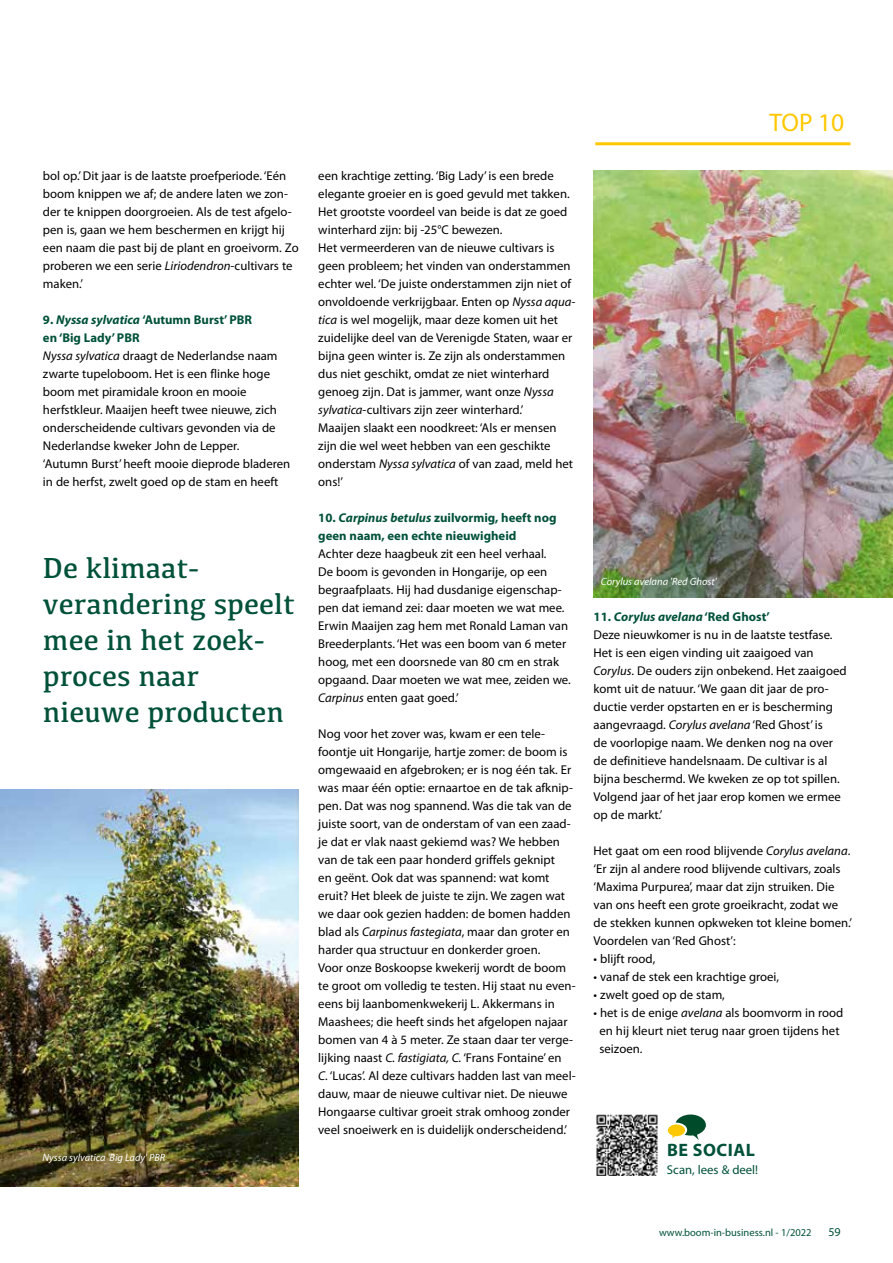
<style>
.page{position:relative;width:893px;height:1263px;background:#fff}
.page>*{position:absolute;margin:0;border:0;box-sizing:border-box;transform-origin:0 0}
.t1{font:30px/36px "Kefa";color:#005139}
.t2{font:25.5px "Myriad Pro";color:#fec800}
.t3{font:700 18px "Myriad Pro";letter-spacing:.03em;color:#005139}
.t4{font:12.75px/18px "Myriad Pro";color:#000}
.t5{font:700 12.75px/18px "Myriad Pro";color:#005139}
.t6{font:12.75px "Myriad Pro";color:#005139}
.t7{font:12px "Myriad Pro";color:#005139}
.t8{font:italic 10.5px "Myriad Pro";color:#fff}
.t9{font:10.5px "Myriad Pro";color:#005139}
.s1{font-style:italic}
.s2{font-weight:700;color:#005139}
.s3{font-weight:700;font-style:italic;color:#005139}
</style>
<div class="page">
<hr style="left:595px;top:142px;width:255px;height:3px;background:#fec800">
<img style="left:0;top:789px;width:1px;height:397px">
<img style="left:1px;top:789px;width:297px;height:397px">
<img style="left:594px;top:170px;width:299px;height:428px">
<img style="left:596px;top:1114px;width:62px;height:62px">
<svg style="left:668px;top:1114px;width:38px;height:26px"></svg>
<p class="t4" style="left:43px;top:167px;width:257px">bol op.’ Dit jaar is de laatste proefperiode. ‘Eén boom knippen we af; de andere laten we zon&shy;der te knippen doorgroeien. Als de test afgelo&shy;pen is, gaan we hem beschermen en krijgt hij een naam die past bij de plant en groeivorm. Zo proberen we een serie <span class="s1">Liriodendron</span>-cultivars te maken.’</p>
<p class="t4" style="left:43px;top:311px;width:249px"><span class="s2">9.</span> <span class="s3">Nyssa sylvatica</span> <span class="s2">‘Autumn Burst’ PBR<br>en ‘Big Lady’ PBR<br></span><span class="s1">Nyssa sylvatica</span> draagt de Nederlandse naam zwarte tupeloboom. Het is een flinke hoge boom met piramidale kroon en mooie herfstkleur. Maaijen heeft twee nieuwe, zich onderscheidende cultivars gevonden via de Nederlandse kweker John de Lepper.<br>‘Autumn Burst’ heeft mooie dieprode bladeren in de herfst, zwelt goed op de stam en heeft</p>
<h1 class="t1" style="left:43px;top:549px;width:253px">De klimaat&shy;verandering speelt mee in het zoek&shy;proces naar nieuwe producten</h1>
<p class="t8" style="left:43px;top:1151px;width:124px">Nyssa sylvatica 'Big Lady' PBR</p>
<p class="t4" style="left:318px;top:167px;width:259px">een krachtige zetting. ‘Big Lady’ is een brede elegante groeier en is goed gevuld met takken.<br>Het grootste voordeel van beide is dat ze goed winterhard zijn: bij -25°C bewezen.<br>Het vermeerderen van de nieuwe cultivars is geen probleem; het vinden van onderstammen echter wel. ‘De juiste onderstammen zijn niet of onvoldoende verkrijgbaar. Enten op <span class="s1">Nyssa aqua&shy;tica</span> is wel mogelijk, maar deze komen uit het zuidelijke deel van de Verenigde Staten, waar er bijna geen winter is. Ze zijn als onderstammen dus niet geschikt, omdat ze niet winterhard genoeg zijn. Dat is jammer, want onze <span class="s1">Nyssa sylvatica</span>-cultivars zijn zeer winterhard.’<br>Maaijen slaakt een noodkreet: ‘Als er mensen zijn die wel weet hebben van een geschikte onderstam <span class="s1">Nyssa sylvatica</span> of van zaad, meld het ons!’</p>
<p class="t5" style="left:318px;top:508px;width:240px">10. <span class="s1">Carpinus betulus</span> zuilvormig, heeft nog geen naam, een echte nieuwigheid</p>
<p class="t4" style="left:318px;top:545px;width:254px">Achter deze haagbeuk zit een heel verhaal.<br>De boom is gevonden in Hongarije, op een begraafplaats. Hij had dusdanige eigenschap&shy;pen dat iemand zei: daar moeten we wat mee.<br>Erwin Maaijen zag hem met Ronald Laman van Breederplants. ‘Het was een boom van 6 meter hoog, met een doorsnede van 80 cm en strak opgaand. Daar moeten we wat mee, zeiden we.<br><span class="s1">Carpinus</span> enten gaat goed.’</p>
<p class="t4" style="left:318px;top:725px;width:259px">Nog voor het zover was, kwam er een tele&shy;foontje uit Hongarije, hartje zomer: de boom is omgewaaid en afgebroken; er is nog één tak. Er was maar één optie: ernaartoe en de tak afknip&shy;pen. Dat was nog spannend. Was die tak van de juiste soort, van de onderstam of van een zaad&shy;je dat er vlak naast gekiemd was? We hebben van de tak een paar honderd griffels geknipt<br>en geënt. Ook dat was spannend: wat komt eruit? Het bleek de juiste te zijn. We zagen wat we daar ook gezien hadden: de bomen hadden blad als <span class="s1">Carpinus fastegiata</span>, maar dan groter en harder qua structuur en donkerder groen.<br>Voor onze Boskoopse kwekerij wordt de boom te groot om volledig te testen. Hij staat nu even&shy;eens bij laanbomenkwekerij L. Akkermans in Maashees; die heeft sinds het afgelopen najaar bomen van 4 à 5 meter. Ze staan daar ter verge&shy;lijking naast <span class="s1">C. fastigiata, C.</span> ‘Frans Fontaine’ en<br><span class="s1">C.</span> ‘Lucas’. Al deze cultivars hadden last van meel&shy;dauw, maar de nieuwe cultivar niet. De nieuwe Hongaarse cultivar groeit strak omhoog zonder veel snoeiwerk en is duidelijk onderscheidend.’</p>
<h2 class="t2" style="left:769px;top:107px;width:76px">TOP 10</h2>
<p class="t8" style="left:601px;top:575px;width:117px">Corylus avelana 'Red Ghost'</p>
<p class="t4" style="left:594px;top:608px;width:255px"><span class="s2">11.</span> <span class="s3">Corylus avelana</span> <span class="s2">‘Red Ghost’<br></span>Deze nieuwkomer is nu in de laatste testfase.<br>Het is een eigen vinding uit zaaigoed van <span class="s1">Corylus</span>. De ouders zijn onbekend. Het zaaigoed komt uit de natuur. ‘We gaan dit jaar de pro&shy;ductie verder opstarten en er is bescherming aangevraagd. <span class="s1">Corylus avelana</span> ‘Red Ghost’ is<br>de voorlopige naam. We denken nog na over de definitieve handelsnaam. De cultivar is al bijna beschermd. We kweken ze op tot spillen.<br>Volgend jaar of het jaar erop komen we ermee op de markt.’</p>
<p class="t4" style="left:594px;top:842px;width:260px">Het gaat om een rood blijvende <span class="s1">Corylus avelana</span>. ‘Er zijn al andere rood blijvende cultivars, zoals ‘Maxima Purpurea’, maar dat zijn struiken. Die van ons heeft een grote groeikracht, zodat we de stekken kunnen opkweken tot kleine bomen.’ Voordelen van ‘Red Ghost’:</p>
<p class="t4" style="left:594px;top:950px;width:63px">• blijft rood,</p>
<p class="t4" style="left:594px;top:968px;width:187px">• vanaf de stek een krachtige groei,</p>
<p class="t4" style="left:594px;top:986px;width:133px">• zwelt goed op de stam,</p>
<p class="t4" style="left:600px;top:1004px;width:245px;text-indent:-6px">• het is de enige <span class="s1">avelana</span> als boomvorm in rood en hij kleurt niet terug naar groen tijdens het seizoen.</p>
<h3 class="t3" style="left:667px;top:1138px;width:89px">BE SOCIAL</h3>
<p class="t6" style="left:667px;top:1162px;width:93px">Scan, lees &amp; deel!</p>
<p class="t9" style="left:659px;top:1226px;width:154px">www.boom-in-business.nl - 1/2022</p>
<p class="t7" style="left:828px;top:1224px;width:14px">59</p>
</div>
